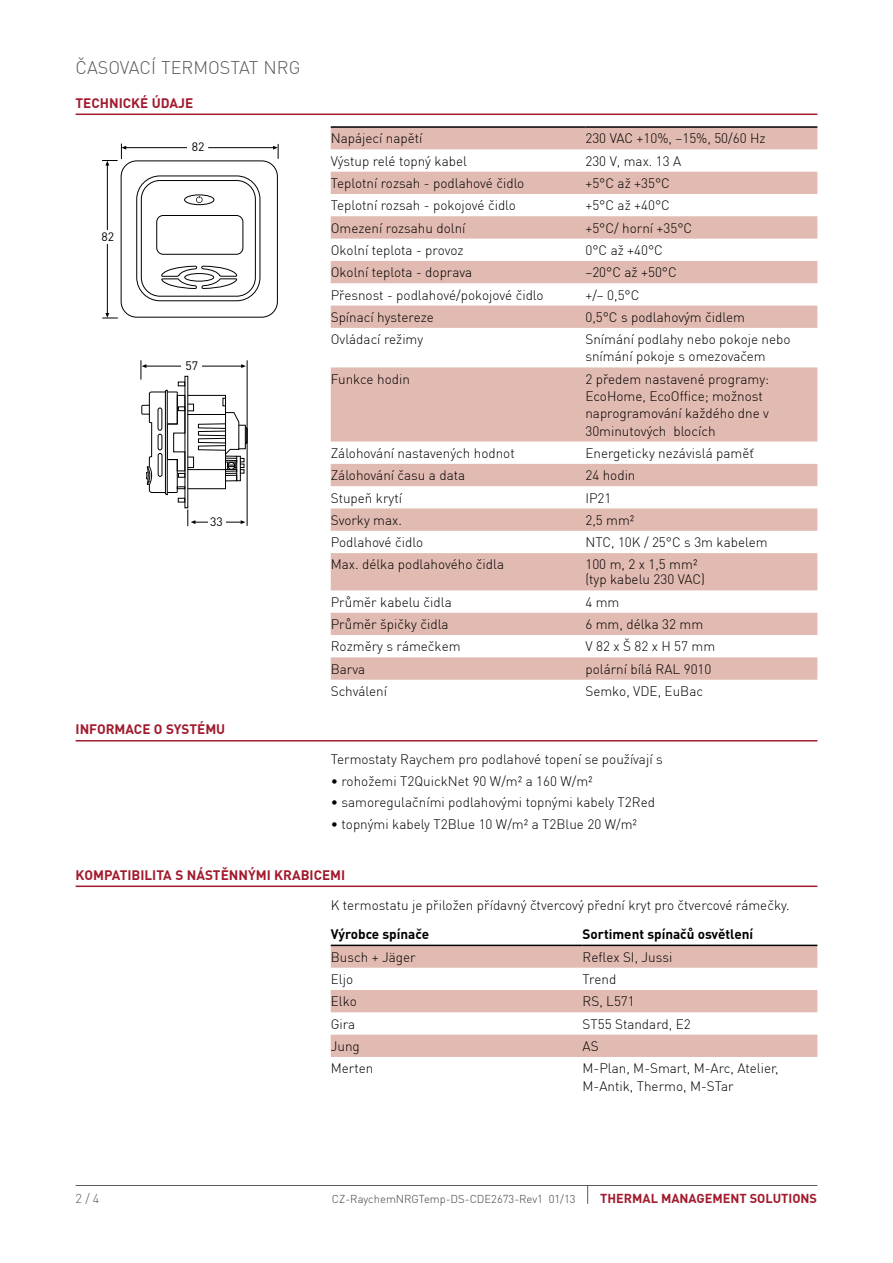
<style>
.page{position:relative;width:893px;height:1263px;background:#fff}
.page>*{position:absolute;margin:0;border:0;box-sizing:border-box;transform-origin:0 0}
.t1{font:300 18px "DIN Pro";color:#58595b}
.t2{font:300 13.5px/17.2px "DIN Pro";color:#000}
.t3{font:700 13.5px "DIN Pro";color:#a21a2d}
.t4{font:700 13.5px "DIN Pro";color:#000}
.t5{font:700 12.75px "DIN Pro";color:#a21a2d}
.t6{font:300 12.75px "DIN Pro";color:#58595b}
.t7{font:12.15px "DIN Pro";color:#000}
.t8{font:300 11.25px "DIN Pro";color:#414042}
</style>
<div class="page">
<hr style="left:76px;top:1185px;width:741px;height:1px;background:#58595b">
<svg style="left:587px;top:1186px;width:1px;height:18px"></svg>
<hr style="left:76px;top:114px;width:741px;height:1px;background:#a21a2d">
<hr style="left:76px;top:740px;width:741px;height:1px;background:#a21a2d">
<hr style="left:76px;top:885px;width:741px;height:2px;background:#a21a2d">
<svg style="left:331px;top:128px;width:486px;height:552px;fill:#e1bab1"></svg>
<hr style="left:331px;top:126px;width:254px;height:2px;background:#000">
<hr style="left:585px;top:126px;width:232px;height:2px;background:#000">
<svg style="left:331px;top:946px;width:486px;height:111px;fill:#e1bab1"></svg>
<hr style="left:331px;top:945px;width:252px;height:1px;background:#000">
<hr style="left:583px;top:945px;width:234px;height:1px;background:#000">
<hr style="left:107px;top:165px;width:1px;height:149px;background:#000">
<svg style="left:102px;top:313px;width:16px;height:6px"></svg>
<div style="left:94px;top:230px;width:20px;height:13px;background:#fff"></div>
<hr style="left:125px;top:147px;width:148px;height:1px;background:#000">
<svg style="left:273px;top:144px;width:6px;height:15px"></svg>
<div style="left:187px;top:142px;width:21px;height:11px;background:#fff"></div>
<svg style="left:102px;top:144px;width:24px;height:22px"></svg>
<div style="left:121px;top:161px;width:157px;height:156px;border:1px solid #000;border-radius:16px"></div>
<div style="left:184px;top:195px;width:30px;height:10px;border:1px solid #000;border-radius:50%"></div>
<div style="left:156px;top:215px;width:87px;height:40px;border:1px solid #000;border-radius:6px"></div>
<svg style="left:196px;top:196px;width:7px;height:7px"></svg>
<div style="left:136px;top:176px;width:124px;height:125px;border:1px solid #000;border-radius:23px"></div>
<div style="left:141px;top:180px;width:115px;height:116px;border:1px solid #000;border-radius:19px"></div>
<svg style="left:161px;top:266px;width:77px;height:23px"></svg>
<hr style="left:146px;top:366px;width:97px;height:1px;background:#000">
<svg style="left:241px;top:364px;width:5px;height:4px"></svg>
<div style="left:182px;top:358px;width:20px;height:13px;background:#fff"></div>
<hr style="left:247px;top:360px;width:1px;height:166px;background:#000">
<hr style="left:195px;top:522px;width:47px;height:1px;background:#000">
<svg style="left:188px;top:509px;width:7px;height:17px"></svg>
<div style="left:208px;top:518px;width:18px;height:12px;background:#fff"></div>
<div style="left:187px;top:395px;width:39px;height:94px;border:1px solid #000"></div>
<hr style="left:188px;top:414px;width:37px;height:1px;background:#000">
<hr style="left:188px;top:469px;width:37px;height:1px;background:#000">
<div style="left:187px;top:404px;width:7px;height:7px;border:1px solid #000"></div>
<div style="left:187px;top:457px;width:7px;height:11px;border:1px solid #000"></div>
<svg style="left:223px;top:398px;width:3px;height:8px"></svg>
<svg style="left:198px;top:412px;width:50px;height:69px"></svg>
<svg style="left:141px;top:360px;width:45px;height:142px"></svg>
<h1 class="t1" style="left:76px;top:56px;width:226px">Časovací termostat NRG</h1>
<p class="t3" style="left:76px;top:94px;width:119px">TECHNICKÉ ÚDAJE</p>
<p class="t7" style="left:101px;top:228px;width:14px">82</p>
<p class="t7" style="left:192px;top:138px;width:14px">82</p>
<p class="t7" style="left:185px;top:357px;width:14px">57</p>
<p class="t7" style="left:210px;top:513px;width:14px">33</p>
<p class="t3" style="left:76px;top:720px;width:32px">INFORMA</p>
<p class="t3" style="left:134px;top:720px;width:82px">CE O SYSTÉMU</p>
<p class="t2" style="left:331px;top:130px;width:93px">Napájecí napětí</p>
<p class="t2" style="left:585px;top:130px;width:182px">230 VAC +10%, –15%, 50/60 Hz</p>
<p class="t2" style="left:331px;top:152px;width:138px">Výstup relé topný kabel</p>
<p class="t2" style="left:585px;top:152px;width:97px">230 V, max. 13 A</p>
<p class="t2" style="left:331px;top:174px;width:195px">Teplotní rozsah - podlahové čidlo</p>
<p class="t2" style="left:585px;top:174px;width:86px">+5°C až +35°C</p>
<p class="t2" style="left:331px;top:197px;width:187px">Teplotní rozsah - pokojové čidlo</p>
<p class="t2" style="left:585px;top:197px;width:86px">+5°C až +40°C</p>
<p class="t2" style="left:331px;top:219px;width:136px">Omezení rozsahu dolní</p>
<p class="t2" style="left:585px;top:219px;width:108px">+5°C/ horní +35°C</p>
<p class="t2" style="left:331px;top:241px;width:134px">Okolní teplota - provoz</p>
<p class="t2" style="left:585px;top:241px;width:79px">0°C až +40°C</p>
<p class="t2" style="left:331px;top:264px;width:143px">Okolní teplota - doprava</p>
<p class="t2" style="left:585px;top:264px;width:93px">–20°C až +50°C</p>
<p class="t2" style="left:331px;top:286px;width:214px">Přesnost - podlahové/pokojové čidlo</p>
<p class="t2" style="left:585px;top:286px;width:56px">+/– 0,5°C</p>
<p class="t2" style="left:331px;top:308px;width:105px">Spínací hystereze</p>
<p class="t2" style="left:585px;top:308px;width:161px">0,5°C s podlahovým čidlem</p>
<p class="t2" style="left:331px;top:331px;width:94px">Ovládací režimy</p>
<p class="t2" style="left:585px;top:331px;width:207px">Snímání podlahy nebo pokoje nebo snímání pokoje s omezovačem</p>
<p class="t2" style="left:331px;top:370px;width:81px">Funkce hodin</p>
<p class="t2" style="left:585px;top:370px;width:185px">2 předem nastavené programy:<br>EcoHome, EcoOffice; možnost naprogramování každého dne v<br>30minutových blocích</p>
<p class="t2" style="left:331px;top:444px;width:186px">Zálohování nastavených hodnot</p>
<p class="t2" style="left:585px;top:444px;width:170px">Energeticky nezávislá paměť</p>
<p class="t2" style="left:331px;top:466px;width:136px">Zálohování času a data</p>
<p class="t2" style="left:585px;top:466px;width:52px">24 hodin</p>
<p class="t2" style="left:331px;top:489px;width:73px">Stupeň krytí</p>
<p class="t2" style="left:585px;top:489px;width:28px">IP21</p>
<p class="t2" style="left:331px;top:511px;width:73px">Svorky max.</p>
<p class="t2" style="left:585px;top:511px;width:51px">2,5 mm²</p>
<p class="t2" style="left:331px;top:533px;width:94px">Podlahové čidlo</p>
<p class="t2" style="left:585px;top:533px;width:184px">NTC, 10K / 25°C s 3m kabelem</p>
<p class="t2" style="left:331px;top:556px;width:175px">Max. délka podlahového čidla</p>
<p class="t2" style="left:585px;top:557px;width:121px;line-height:15px">100 m, 2 x 1,5 mm² (typ kabelu 230 VAC)</p>
<p class="t2" style="left:331px;top:593px;width:123px">Průměr kabelu čidla</p>
<p class="t2" style="left:585px;top:593px;width:36px">4 mm</p>
<p class="t2" style="left:331px;top:615px;width:119px">Průměr špičky čidla</p>
<p class="t2" style="left:585px;top:615px;width:119px">6 mm, délka 32 mm</p>
<p class="t2" style="left:331px;top:638px;width:131px">Rozměry s rámečkem</p>
<p class="t2" style="left:585px;top:638px;width:131px">V 82 x Š 82 x H 57 mm</p>
<p class="t2" style="left:331px;top:660px;width:36px">Barva</p>
<p class="t2" style="left:585px;top:660px;width:128px">polární bílá RAL 9010</p>
<p class="t2" style="left:331px;top:682px;width:58px">Schválení</p>
<p class="t2" style="left:585px;top:682px;width:119px">Semko, VDE, EuBac</p>
<p class="t7" style="left:352px;top:539px;width:24px">70.5</p>
<p class="t2" style="left:331px;top:750px;width:334px">Termostaty Raychem pro podlahové topení se používají s</p>
<p class="t2" style="left:331px;top:772px;width:264px">• rohožemi T2QuickNet 90 W/m² a 160 W/m²</p>
<p class="t2" style="left:331px;top:793px;width:326px">• samoregulačními podlahovými topnými kabely T2Red</p>
<p class="t2" style="left:331px;top:815px;width:308px">• topnými kabely T2Blue 10 W/m² a T2Blue 20 W/m²</p>
<p class="t3" style="left:76px;top:866px;width:271px">KOMPATIBILITA S NÁSTĚNNÝMI KRABICEMI</p>
<p class="t2" style="left:331px;top:896px;width:460px">K termostatu je přiložen přídavný čtvercový přední kryt pro čtvercové rámečky.</p>
<p class="t4" style="left:331px;top:925px;width:100px">VÝROBCE SPÍNAČE</p>
<p class="t4" style="left:583px;top:925px;width:172px">SORTIMENT SPÍNAČŮ OSVĚTLENÍ</p>
<p class="t2" style="left:331px;top:948px;width:86px">Busch + Jäger</p>
<p class="t2" style="left:583px;top:948px;width:91px">Reflex SI, Jussi</p>
<p class="t2" style="left:331px;top:970px;width:24px">Eljo</p>
<p class="t2" style="left:583px;top:970px;width:35px">Trend</p>
<p class="t2" style="left:331px;top:993px;width:28px">Elko</p>
<p class="t2" style="left:583px;top:993px;width:54px">RS, L571</p>
<p class="t2" style="left:331px;top:1015px;width:26px">Gira</p>
<p class="t2" style="left:583px;top:1015px;width:110px">ST55 Standard, E2</p>
<p class="t2" style="left:331px;top:1037px;width:31px">Jung</p>
<p class="t2" style="left:583px;top:1037px;width:18px">AS</p>
<p class="t2" style="left:331px;top:1059px;width:44px">Merten</p>
<p class="t2" style="left:583px;top:1059px;width:197px">M-Plan, M-Smart, M-Arc, Atelier,<br>M-Antik, Thermo, M-STar</p>
<p class="t6" style="left:76px;top:1191px;width:25px">2 / 4</p>
<p class="t8" style="left:332px;top:1192px;width:245px">CZ-RaychemNRGTemp-DS-CDE2673-Rev1 01/13</p>
<p class="t5" style="left:600px;top:1190px;width:218px">THERMAL MANAGEMENT SOLUTIONS</p>
</div>
